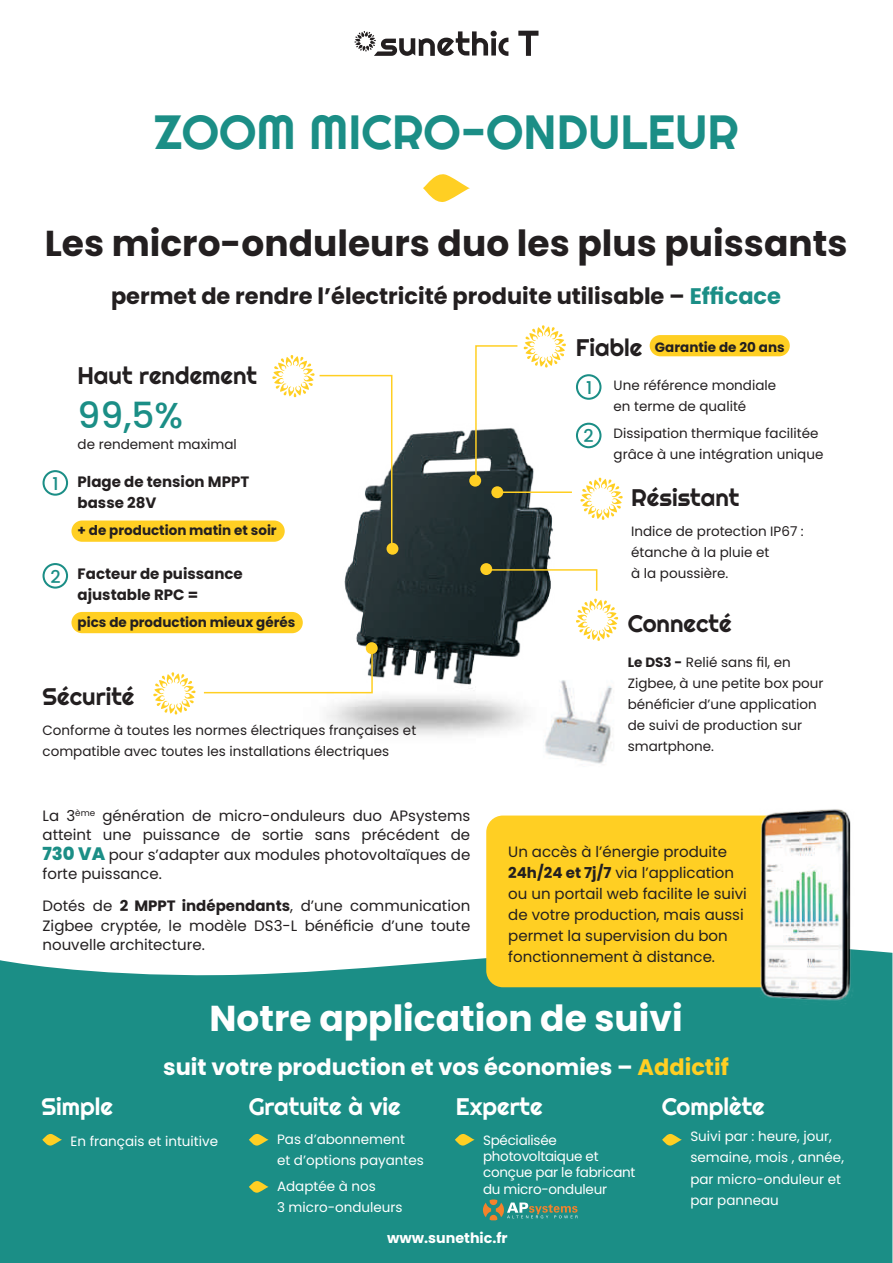
<style>
.page{position:relative;width:893px;height:1263px;background:#fff}
.page>*{position:absolute;margin:0;border:0;box-sizing:border-box;transform-origin:0 0}
.t1{font:48px "Righteous";color:#1b8e86}
.t2{font:700 36px "Poppins";color:#231f20}
.t3{font:700 36px "Poppins";color:#fff}
.t4{font:500 36px "Poppins";color:#1b8e86}
.t5{font:24px "Righteous";color:#231f20}
.t6{font:24px "Righteous";color:#fff}
.t7{font:700 22.5px "Poppins";color:#231f20}
.t8{font:700 22.5px "Poppins";color:#fff}
.t9{font:500 17.7px "Poppins";color:#1b8e86}
.t10{font:15px/19.5px "Poppins";color:#231f20;text-align:justify}
.t11{font:700 15px/21px "Poppins";color:#231f20}
.t12{font:700 14.25px "Poppins";color:#fff}
.t13{font:13.5px/21px "Poppins";color:#231f20}
.t14{font:13.5px/21px "Poppins";color:#fff}
.t15{font:700 13.5px "Poppins";color:#231f20}
.t16{font:13.5px/16.2px "Poppins";letter-spacing:-.02em;color:#fff}
.s1{color:#1b8e86}
.s2{font-weight:500;font-size:17.7px;color:#1b8e86}
.s3{font-weight:800;font-size:18px;color:#1b8e86}
.s4{font-weight:700}
.s5{color:#ffcf23}
</style>
<div class="page">
<div style="left:0;top:951px;width:892px;height:312px;background:#1b8e86"></div>
<div style="left:486px;top:815px;width:343px;height:172px;background:#ffcf23;border-radius:17px"></div>
<img style="left:225px;top:385px;width:394px;height:379px">
<img style="left:722px;top:809px;width:157px;height:208px">
<hr style="left:497px;top:491px;width:75px;height:2px;background:#ffcf23">
<div style="left:469px;top:475px;width:12px;height:12px;background:#ffcf23;border-radius:50%"></div>
<div style="left:491px;top:486px;width:12px;height:12px;background:#ffcf23;border-radius:50%"></div>
<div style="left:480px;top:563px;width:12px;height:12px;background:#ffcf23;border-radius:50%"></div>
<div style="left:387px;top:543px;width:11px;height:12px;background:#ffcf23;border-radius:50%"></div>
<div style="left:366px;top:642px;width:12px;height:12px;background:#ffcf23;border-radius:50%"></div>
<svg style="left:485px;top:568px;width:113px;height:24px"></svg>
<div style="left:650px;top:335px;width:140px;height:21px;background:#ffcf23;border-radius:11px"></div>
<div style="left:71px;top:520px;width:214px;height:22px;background:#ffcf23;border-radius:11px"></div>
<div style="left:71px;top:612px;width:232px;height:21px;background:#ffcf23;border-radius:11px"></div>
<div style="left:43px;top:470px;width:25px;height:26px;border:2px solid #1b8e86;border-radius:50%"></div>
<div style="left:576px;top:374px;width:25px;height:26px;border:2px solid #1b8e86;border-radius:50%"></div>
<div style="left:576px;top:423px;width:25px;height:25px;border:2px solid #1b8e86;border-radius:50%"></div>
<div style="left:43px;top:563px;width:25px;height:26px;border:2px solid #1b8e86;border-radius:50%"></div>
<svg style="left:203px;top:649px;width:171px;height:45px"></svg>
<svg style="left:483px;top:1199px;width:94px;height:22px"></svg>
<svg style="left:42px;top:1133px;width:20px;height:13px"></svg>
<svg style="left:249px;top:1133px;width:20px;height:13px"></svg>
<svg style="left:455px;top:1133px;width:20px;height:13px"></svg>
<svg style="left:662px;top:1133px;width:20px;height:13px"></svg>
<svg style="left:272px;top:355px;width:121px;height:194px"></svg>
<svg style="left:474px;top:325px;width:92px;height:157px"></svg>
<svg style="left:580px;top:477px;width:43px;height:43px"></svg>
<svg style="left:576px;top:598px;width:42px;height:43px"></svg>
<svg style="left:153px;top:672px;width:43px;height:43px"></svg>
<svg style="left:423px;top:174px;width:47px;height:28px"></svg>
<svg style="left:354px;top:31px;width:154px;height:25px"></svg>
<svg style="left:518px;top:31px;width:20px;height:25px"></svg>
<svg style="left:249px;top:1180px;width:20px;height:13px"></svg>
<h1 class="t1" style="left:154px;top:102px;width:586px">ZOOM MICRO-ONDULEUR</h1>
<h2 class="t2" style="left:45px;top:222px;width:804px">Les micro-onduleurs duo les plus puissants</h2>
<h3 class="t7" style="left:111px;top:283px;width:672px">permet de rendre l’électricité produite utilisable – <span class="s1">Efficace</span></h3>
<p class="t15" style="left:655px;top:339px;width:131px">Garantie de 20 ans</p>
<h3 class="t5" style="left:78px;top:361px;width:181px">Haut rendement</h3>
<h2 class="t4" style="left:78px;top:394px;width:107px">99,5%</h2>
<p class="t13" style="left:78px;top:433px;width:161px">de rendement maximal</p>
<p class="t9" style="left:53px;top:473px;width:8px">1</p>
<h3 class="t5" style="left:576px;top:332px;width:68px">Fiable</h3>
<p class="t13" style="left:614px;top:375px;width:164px">Une référence mondiale en terme de qualité</p>
<p class="t13" style="left:614px;top:423px;width:211px">Dissipation thermique facilitée grâce à une intégration unique</p>
<p class="t9" style="left:586px;top:377px;width:8px">1</p>
<p class="t9" style="left:584px;top:426px;width:12px">2</p>
<p class="t11" style="left:78px;top:472px;width:173px">Plage de tension MPPT basse 28V</p>
<p class="t15" style="left:78px;top:523px;width:201px">+ de production matin et soir</p>
<h3 class="t5" style="left:631px;top:482px;width:109px">Résistant</h3>
<p class="t13" style="left:631px;top:520px;width:174px">Indice de protection IP67 : étanche à la pluie et<br>à la poussière.</p>
<h3 class="t5" style="left:628px;top:608px;width:105px">Connecté</h3>
<p class="t11" style="left:78px;top:563px;width:167px;text-indent:-27px"><span class="s2">2</span> Facteur de puissance ajustable RPC =</p>
<p class="t15" style="left:78px;top:614px;width:219px">pics de production mieux gérés</p>
<h3 class="t5" style="left:43px;top:682px;width:93px">Sécurité</h3>
<p class="t13" style="left:43px;top:720px;width:375px">Conforme à toutes les normes électriques françaises et compatible avec toutes les installations électriques</p>
<p class="t10" style="left:43px;top:806px;width:429px">La 3<sup>ème</sup> génération de micro-onduleurs duo APsystems atteint une puissance de sortie sans précédent de <span class="s3">730 VA</span> pour s’adapter aux modules photovoltaïques de forte puissance.</p>
<p class="t10" style="left:43px;top:896px;width:429px">Dotés de <span class="s4">2 MPPT indépendants</span>, d’une communication Zigbee cryptée, le modèle DS3-L bénéficie d’une toute nouvelle architecture.</p>
<p class="t13" style="left:628px;top:652px;width:197px"><span class="s4">Le DS3 -</span> Relié sans fil, en<br>Zigbee, à une petite box pour bénéficier d’une application de suivi de production sur smartphone.</p>
<p class="t10" style="left:508px;top:841px;width:240px;line-height:21px;text-align:left">Un accès à l’énergie produite<br><span class="s4">24h/24 et 7j/7</span> via l’application ou un portail web facilite le suivi de votre production, mais aussi permet la supervision du bon fonctionnement à distance.</p>
<h2 class="t3" style="left:209px;top:997px;width:475px">Notre application de suivi</h2>
<h3 class="t8" style="left:163px;top:1054px;width:567px">suit votre production et vos économies – <span class="s5">Addictif</span></h3>
<h3 class="t6" style="left:41px;top:1091px;width:73px">Simple</h3>
<p class="t14" style="left:70px;top:1131px;width:149px">En français et intuitive</p>
<h3 class="t6" style="left:249px;top:1091px;width:153px">Gratuite à vie</h3>
<h3 class="t6" style="left:456px;top:1091px;width:88px">Experte</h3>
<h3 class="t6" style="left:662px;top:1091px;width:105px">Complète</h3>
<p class="t14" style="left:277px;top:1129px;width:148px">Pas d’abonnement<br>et d’options payantes</p>
<p class="t16" style="left:483px;top:1132px;width:154px">Spécialisée photovoltaique et conçue par le fabricant du micro-onduleur</p>
<p class="t14" style="left:690px;top:1126px;width:155px">Suivi par : heure, jour, semaine, mois , année, par micro-onduleur et par panneau</p>
<p class="t14" style="left:277px;top:1176px;width:127px">Adaptée à nos<br>3 micro-onduleurs</p>
<p class="t12" style="left:387px;top:1230px;width:122px">www.sunethic.fr</p>
</div>
